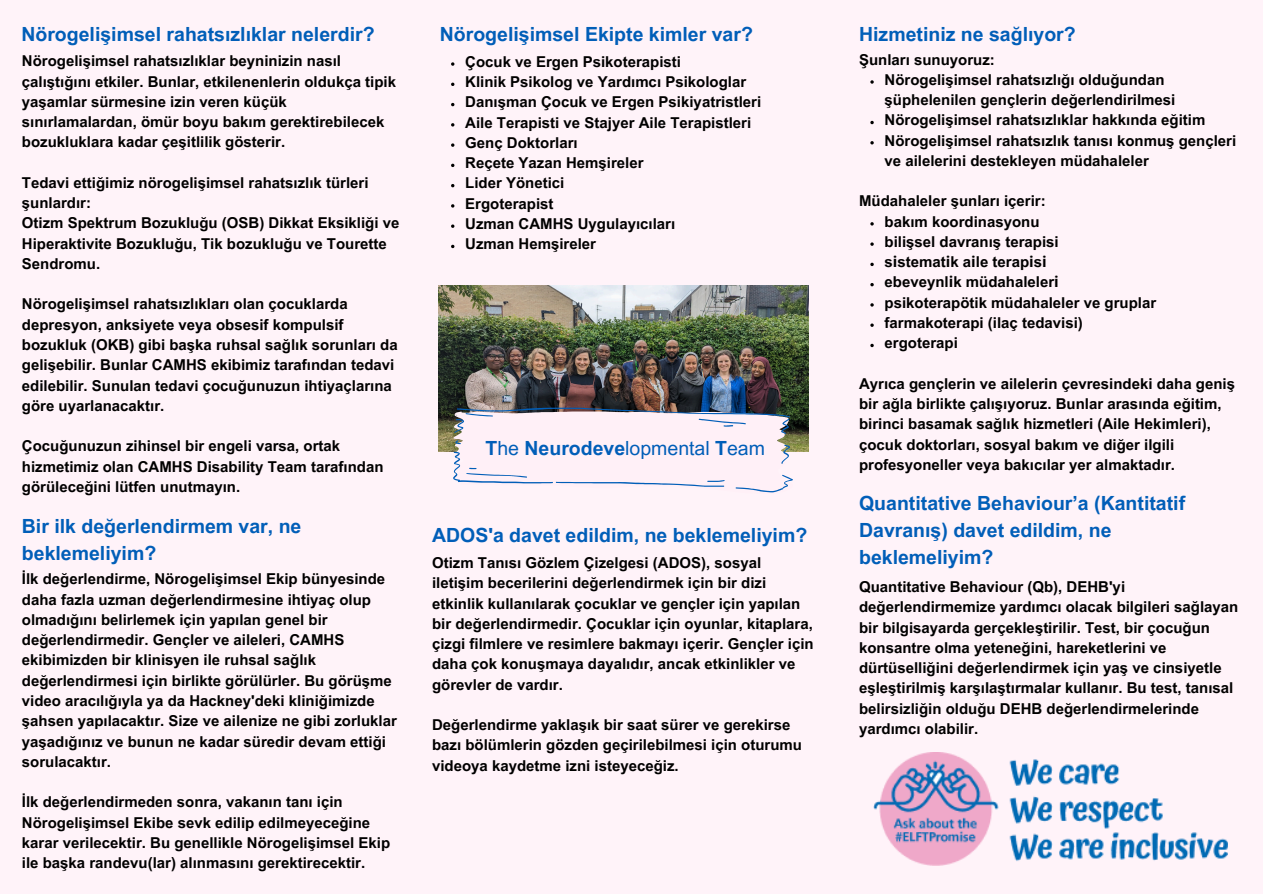
<style>
.page{position:relative;width:1263px;height:894px;background:#fff}
.page>*{position:absolute;margin:0;border:0;box-sizing:border-box;transform-origin:0 0}
.t1{font:700 19.5px/27px "Arial MT Pro";color:#015eb8}
.t2{font:19.5px "Arial MT Pro";color:#015eb8}
.t3{font:700 15px/20.2px "Arial MT Pro";color:#000}
.s1{font-weight:700}
.s2{font-family:"Noto Sans"}
</style>
<div class="page">
<div style="left:0;top:0;width:1263px;height:893px;background:#fff3f9"></div>
<img style="left:438px;top:286px;width:370px;height:165px">
<svg style="left:453px;top:407px;width:340px;height:86px"></svg>
<img style="left:873px;top:752px;width:354px;height:112px">
<svg style="left:451px;top:62px;width:3px;height:4px"></svg>
<svg style="left:451px;top:143px;width:3px;height:4px"></svg>
<svg style="left:451px;top:224px;width:3px;height:4px"></svg>
<svg style="left:870px;top:80px;width:4px;height:4px"></svg>
<svg style="left:870px;top:121px;width:4px;height:3px"></svg>
<svg style="left:870px;top:141px;width:4px;height:3px"></svg>
<svg style="left:870px;top:222px;width:4px;height:3px"></svg>
<svg style="left:870px;top:242px;width:4px;height:4px"></svg>
<svg style="left:870px;top:262px;width:4px;height:4px"></svg>
<svg style="left:870px;top:283px;width:4px;height:3px"></svg>
<svg style="left:870px;top:303px;width:4px;height:3px"></svg>
<svg style="left:870px;top:323px;width:4px;height:4px"></svg>
<svg style="left:870px;top:343px;width:4px;height:4px"></svg>
<h3 class="t1" style="left:21px;top:23px;width:355px">Nörogelişimsel rahatsızlıklar nelerdir?</h3>
<h3 class="t1" style="left:440px;top:23px;width:315px">Nörogelişimsel Ekipte kimler var?</h3>
<h1 class="t3" style="left:465px;top:53px;width:217px">Çocuk ve Ergen Psikoterapisti</h1>
<p class="t3" style="left:465px;top:74px;width:282px">Klinik Psikolog ve Yardımcı Psikologlar</p>
<p class="t3" style="left:465px;top:94px;width:297px">Danışman Çocuk ve Ergen Psikiyatristleri</p>
<p class="t3" style="left:465px;top:114px;width:287px">Aile Terapisti ve Stajyer Aile Terapistleri</p>
<p class="t3" style="left:465px;top:134px;width:114px">Genç Doktorları</p>
<p class="t3" style="left:465px;top:155px;width:180px">Reçete Yazan Hemşireler</p>
<p class="t3" style="left:465px;top:175px;width:101px">Lider Yönetici</p>
<p class="t3" style="left:465px;top:195px;width:90px">Ergoterapist</p>
<p class="t3" style="left:465px;top:215px;width:211px">Uzman CAMHS Uygulayıcıları</p>
<p class="t3" style="left:465px;top:236px;width:132px">Uzman Hemşireler</p>
<h3 class="t3" style="left:22px;top:53px;width:376px">Nörogelişimsel rahatsızlıklar beyninizin nasıl çalıştığını etkiler. Bunlar, etkilenenlerin oldukça tipik yaşamlar sürmesine izin veren küçük sınırlamalardan, ömür boyu bakım gerektirebilecek bozukluklara kadar çeşitlilik gösterir.</h3>
<h3 class="t3" style="left:22px;top:174px;width:379px">Tedavi ettiğimiz nörogelişimsel rahatsızlık türleri şunlardır:<br>Otizm Spektrum Bozukluğu (OSB) Dikkat Eksikliği ve Hiperaktivite Bozukluğu, Tik bozukluğu ve Tourette Sendromu.</h3>
<h3 class="t3" style="left:22px;top:296px;width:377px">Nörogelişimsel rahatsızlıkları olan çocuklarda depresyon, anksiyete veya obsesif kompulsif bozukluk (OKB) gibi başka ruhsal sağlık sorunları da gelişebilir. Bunlar CAMHS ekibimiz tarafından tedavi edilebilir. Sunulan tedavi çocuğunuzun ihtiyaçlarına göre uyarlanacaktır.</h3>
<h1 class="t3" style="left:22px;top:437px;width:363px">Çocuğunuzun zihinsel bir engeli varsa, ortak hizmetimiz olan CAMHS Disability Team tarafından görüleceğini lütfen unutmayın.</h1>
<p class="t2" style="left:485px;top:441px;width:281px"><span class="s1">T</span>he <span class="s1">Neurodeve</span>lopmental <span class="s1">T</span>eam</p>
<p class="t1" style="left:22px;top:515px;width:281px">Bir ilk değerlendirmem var, ne beklemeliyim?</p>
<p class="t3" style="left:22px;top:570px;width:377px">İlk değerlendirme, Nörogelişimsel Ekip bünyesinde daha fazla uzman değerlendirmesine ihtiyaç olup olmadığını belirlemek için yapılan genel bir değerlendirmedir. Gençler ve aileleri, CAMHS ekibimizden bir klinisyen ile ruhsal sağlık değerlendirmesi için birlikte görülürler. Bu görüşme video aracılığıyla ya da Hackney'deki kliniğimizde şahsen yapılacaktır. Size ve ailenize ne gibi zorluklar yaşadığınız ve bunun ne kadar süredir devam ettiği sorulacaktır.</p>
<p class="t3" style="left:22px;top:793px;width:370px">İlk değerlendirmeden sonra, vakanın tanı için Nörogelişimsel Ekibe sevk edilip edilmeyeceğine karar verilecektir. Bu genellikle Nörogelişimsel Ekip ile başka randevu(lar) alınmasını gerektirecektir.</p>
<p class="t1" style="left:432px;top:523px;width:377px">ADOS'a davet edildim, ne beklemeliyim?</p>
<p class="t3" style="left:432px;top:554px;width:383px">Otizm Tanısı Gözlem Çizelgesi (ADOS), sosyal iletişim becerilerini değerlendirmek için bir dizi etkinlik kullanılarak çocuklar ve gençler için yapılan bir değerlendirmedir. Çocuklar için oyunlar, kitaplara, çizgi filmlere ve resimlere bakmayı içerir. Gençler için daha çok konuşmaya dayalıdır, ancak etkinlikler ve görevler de vardır.</p>
<h3 class="t3" style="left:432px;top:716px;width:371px">Değerlendirme yaklaşık bir saat sürer ve gerekirse bazı bölümlerin gözden geçirilebilmesi için oturumu videoya kaydetme izni isteyeceğiz.</h3>
<p class="t1" style="left:859px;top:23px;width:218px">Hizmetiniz ne sağlıyor?</p>
<p class="t3" style="left:859px;top:51px;width:137px">Şunları sunuyoruz:</p>
<p class="t3" style="left:885px;top:71px;width:292px">Nörogelişimsel rahatsızlığı olduğundan şüphelenilen gençlerin değerlendirilmesi</p>
<p class="t3" style="left:885px;top:112px;width:322px">Nörogelişimsel rahatsızlıklar hakkında eğitim</p>
<h2 class="t3" style="left:885px;top:132px;width:353px">Nörogelişimsel rahatsızlık tanısı konmuş gençleri ve ailelerini destekleyen müdahaleler</h2>
<h1 class="t3" style="left:859px;top:193px;width:188px">Müdahaleler şunları içerir:</h1>
<h3 class="t3" style="left:885px;top:213px;width:156px">bakım koordinasyonu</h3>
<h3 class="t3" style="left:885px;top:233px;width:176px">bilişsel davranış terapisi</h3>
<h1 class="t3" style="left:885px;top:253px;width:160px">s<span class="s2">i̇</span>stemat<span class="s2">i̇</span> k a<span class="s2">i̇</span> le terap<span class="s2">i̇</span>s<span class="s2">i̇</span></h1>
<h3 class="t3" style="left:885px;top:274px;width:172px">ebeveynl<span class="s2">i̇</span> k müdahaleler<span class="s2">i̇</span></h3>
<p class="t3" style="left:885px;top:294px;width:273px">psikoterapötik müdahaleler ve gruplar</p>
<p class="t3" style="left:885px;top:314px;width:200px">farmakoterapi (ilaç tedavisi)</p>
<p class="t3" style="left:885px;top:334px;width:75px">ergoterapi</p>
<h3 class="t3" style="left:859px;top:375px;width:377px">Ayrıca gençlerin ve ailelerin çevresindeki daha geniş bir ağla birlikte çalışıyoruz. Bunlar arasında eğitim, birinci basamak sağlık hizmetleri (Aile Hekimleri), çocuk doktorları, sosyal bakım ve diğer ilgili profesyoneller veya bakıcılar yer almaktadır.</h3>
<h1 class="t1" style="left:859px;top:492px;width:328px">Quantitative Behaviour’a (Kantitatif<br>Davranış) davet edildim, ne beklemeliyim?</h1>
<h3 class="t3" style="left:859px;top:578px;width:381px">Quantitative Behaviour (Qb), DEHB'yi değerlendirmemize yardımcı olacak bilgileri sağlayan bir bilgisayarda gerçekleştirilir. Test, bir çocuğun konsantre olma yeteneğini, hareketlerini ve dürtüselliğini değerlendirmek için yaş ve cinsiyetle eşleştirilmiş karşılaştırmalar kullanır. Bu test, tanısal belirsizliğin olduğu DEHB değerlendirmelerinde yardımcı olabilir.</h3>
</div>
